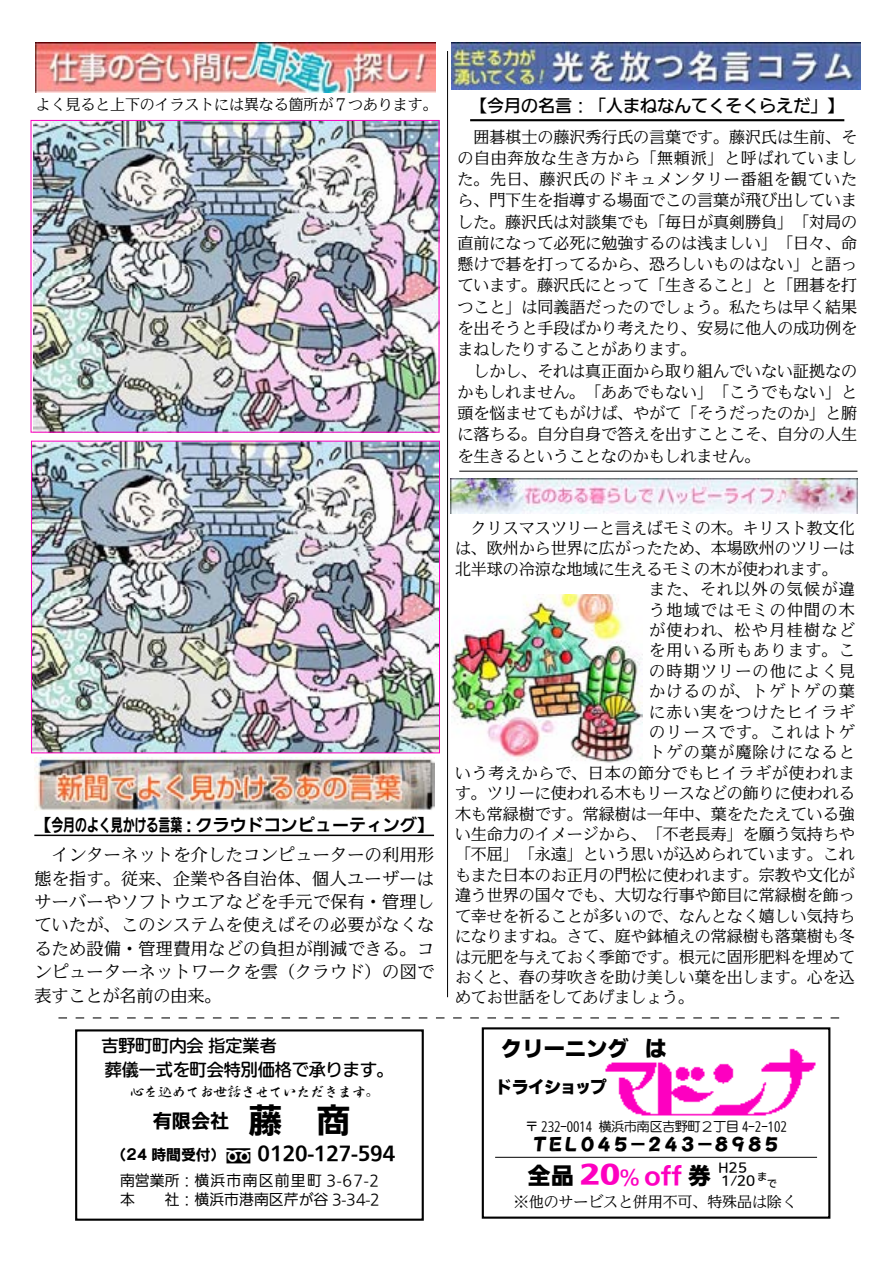
<style>
.page{position:relative;width:893px;height:1263px;background:#fff}
.page>*{position:absolute;margin:0;border:0;box-sizing:border-box;transform-origin:0 0}
.t1{font:23.4px "SUD Go Dsp IWA Eb";color:#000}
.t2{font:21.3px "PN Go IWA Hd";color:#000}
.t3{font:19.2px "S Pop IWA HW Ed";letter-spacing:-.125em;color:#000}
.t4{font:700 19.2px "SUD Go Dsp IWA";color:#000}
.t5{font:700 19.2px "Iwa UD Go Dsp Pro";color:#000}
.t6{font:100 16.95px/23.4px "Iwa UD Min Pro";letter-spacing:.025em;color:#000;text-align:justify}
.t7{font:500 16.95px "Iwa UDR Go Pro";color:#000}
.t8{font:16.95px "SUD Go Dsp IWA HW Bd";color:#000}
.t9{font:500 16.95px "Iwa UD Go Dsp Pro";color:#000}
.t10{font:16.95px "PN Go IWA Hd";letter-spacing:-.075em;color:#000}
.t11{font:100 15.9px/21.3px "Iwa UD Min Pro";letter-spacing:.005em;color:#000}
.t12{font:100 15.9px "Iwa UD Min Pro";letter-spacing:.09em;color:#000}
.t13{font:100 15.9px "Iwa UD Min Pro";letter-spacing:.08em;color:#000}
.t14{font:100 15.9px "Iwa UD Min Pro";letter-spacing:.05em;color:#000}
.t15{font:100 14.85px/19.2px "Iwa UD Go Hon Pro";color:#000}
.t16{font:100 14.85px "Iwa UD Min Pro";color:#000}
.t17{font:14.85px "SUD Min IWA HW Th";color:#000}
.t18{font:700 14.85px "PN Go IWA";color:#000}
.t19{font:13.8px "Hakusyu Gyosyo";color:#000}
.t20{font:12.75px "SUDRGIWA HW Th";color:#000}
.t21{font:500 12.75px/12.8px "SUDRGIWA";color:#000}
.t22{font:500 9.6px "SUDRGIWA";color:#000}
.s1{font-size:34.05px}
.s2{font-family:"SUD Go Dsp IWA";font-weight:800;font-size:25.5px;color:#fd00c0}
.s3{font-size:19.2px;color:#fd00c0}
.s4{color:#fd00c0}
</style>
<div class="page">
<svg style="left:58px;top:1017px;width:781px;height:1px"></svg>
<div style="left:482px;top:1027px;width:348px;height:192px;border:2px solid #000"></div>
<img style="left:605px;top:1048px;width:211px;height:68px">
<div style="left:75px;top:1029px;width:349px;height:192px;border:2px solid #000"></div>
<hr style="left:495px;top:1157px;width:322px;height:1px;background:#000">
<hr style="left:470px;top:119px;width:374px;height:2px;background:#000">
<img style="left:452px;top:43px;width:408px;height:47px">
<img style="left:36px;top:43px;width:399px;height:49px">
<hr style="left:447px;top:51px;width:1px;height:946px;background:#000">
<hr style="left:459px;top:471px;width:398px;height:1px;background:#000">
<img style="left:450px;top:479px;width:407px;height:35px">
<img style="left:34px;top:757px;width:400px;height:53px">
<hr style="left:34px;top:835px;width:400px;height:1px;background:#000">
<img style="left:33px;top:122px;width:404px;height:308px">
<img style="left:33px;top:443px;width:405px;height:308px">
<div style="left:31px;top:441px;width:409px;height:312px;border:1px solid #fd00c0"></div>
<img style="left:452px;top:595px;width:191px;height:168px">
<p class="t16" style="left:36px;top:93px;width:403px">よく見ると上下のイラストには異なる箇所が７つあります。</p>
<p class="t9" style="left:470px;top:93px;width:376px">【今月の名言：「人まねなんてくそくらえだ」】</p>
<p class="t11" style="left:457px;top:126px;width:401px">　囲碁棋士の藤沢秀行氏の言葉です。藤沢氏は生前、その自由奔放な生き方から「無頼派」と呼ばれていました。先日、藤沢氏のドキュメンタリー番組を観ていたら、門下生を指導する場面でこの言葉が飛び出していました。藤沢氏は対談集でも「毎日が真剣勝負」「対局の直前になって必死に勉強するのは浅ましい」「日々、命懸けで碁を打ってるから、恐ろしいものはない」と語っています。藤沢氏にとって「生きること」と「囲碁を打つこと」は同義語だったのでしょう。私たちは早く結果を出そうと手段ばかり考えたり、安易に他人の成功例をまねしたりすることがあります。<br>　しかし、それは真正面から取り組んでいない証拠なのかもしれません。「ああでもない」「こうでもない」と頭を悩ませてもがけば、やがて「そうだったのか」と腑に落ちる。自分自身で答えを出すことこそ、自分の人生を生きるということなのかもしれません。</p>
<p class="t8" style="left:34px;top:816px;width:401px">【今月のよく見かける言葉：クラウドコンピューティング】</p>
<p class="t6" style="left:34px;top:843px;width:401px">　インターネットを介したコンピューターの利用形態を指す。従来、企業や各自治体、個人ユーザーはサーバーやソフトウエアなどを手元で保有・管理していたが、このシステムを使えばその必要がなくなるため設備・管理費用などの負担が削減できる。コンピューターネットワークを雲（クラウド）の図で表すことが名前の由来。</p>
<p class="t7" style="left:101px;top:1033px;width:177px">吉野町町内会 指定業者</p>
<p class="t7" style="left:105px;top:1057px;width:291px">葬儀一式を町会特別価格で承ります。</p>
<p class="t19" style="left:131px;top:1084px;width:250px">心を込めてお世話させていただきます。</p>
<p class="t5" style="left:153px;top:1106px;width:199px">有限会社　<span class="s1">藤　商</span></p>
<p class="t15" style="left:120px;top:1171px;width:261px">南営業所：横浜市南区前里町 3-67-2本　　社：横浜市港南区芹が谷 3-34-2</p>
<p class="t18" style="left:111px;top:1147px;width:116px">（24 時間受付）</p>
<p class="t4" style="left:258px;top:1144px;width:139px">0120-127-594</p>
<p class="t11" style="left:455px;top:517px;width:401px">　クリスマスツリーと言えばモミの木。キリスト教文化</p>
<p class="t11" style="left:455px;top:538px;width:401px">は、欧州から世界に広がったため、本場欧州のツリーは</p>
<p class="t11" style="left:455px;top:558px;width:384px">北半球の冷涼な地域に生えるモミの木が使われます。</p>
<p class="t12" style="left:649px;top:577px;width:207px">また、それ以外の気候が違</p>
<p class="t13" style="left:649px;top:598px;width:207px">う地域ではモミの仲間の木</p>
<p class="t12" style="left:649px;top:618px;width:207px">が使われ、松や月桂樹など</p>
<p class="t12" style="left:649px;top:639px;width:207px">を用いる所もあります。こ</p>
<p class="t13" style="left:649px;top:659px;width:207px">の時期ツリーの他によく見</p>
<p class="t12" style="left:649px;top:680px;width:207px">かけるのが、トゲトゲの葉</p>
<p class="t13" style="left:649px;top:700px;width:207px">に赤い実をつけたヒイラギ</p>
<p class="t12" style="left:649px;top:720px;width:207px">のリースです。これはトゲ</p>
<p class="t13" style="left:649px;top:741px;width:207px">トゲの葉が魔除けになると</p>
<p class="t14" style="left:455px;top:761px;width:401px">いう考えからで、日本の節分でもヒイラギが使われま</p>
<p class="t11" style="left:455px;top:783px;width:401px">す。ツリーに使われる木もリースなどの飾りに使われる</p>
<p class="t11" style="left:455px;top:803px;width:401px">木も常緑樹です。常緑樹は一年中、葉をたたえている強</p>
<p class="t11" style="left:455px;top:823px;width:401px">い生命力のイメージから、「不老長寿」を願う気持ちや</p>
<p class="t11" style="left:455px;top:844px;width:401px">「不屈」「永遠」という思いが込められています。これ</p>
<p class="t11" style="left:455px;top:864px;width:401px">もまた日本のお正月の門松に使われます。宗教や文化が</p>
<p class="t11" style="left:455px;top:885px;width:401px">違う世界の国々でも、大切な行事や節目に常緑樹を飾っ</p>
<p class="t11" style="left:455px;top:905px;width:401px">て幸せを祈ることが多いので、なんとなく嬉しい気持ち</p>
<p class="t11" style="left:455px;top:926px;width:401px">になりますね。さて、庭や鉢植えの常緑樹も落葉樹も冬</p>
<p class="t11" style="left:455px;top:946px;width:401px">は元肥を与えておく季節です。根元に固形肥料を埋めて</p>
<p class="t11" style="left:455px;top:966px;width:401px">おくと、春の芽吹きを助け美しい葉を出します。心を込</p>
<p class="t11" style="left:455px;top:987px;width:241px">めてお世話をしてあげましょう。</p>
<h2 class="t2" style="left:501px;top:1038px;width:167px">クリーニング は</h2>
<p class="t10" style="left:496px;top:1078px;width:113px">ドライショップ</p>
<p class="t20" style="left:525px;top:1120px;width:263px">〒 232-0014 横浜市南区吉野町２丁目 4-2-102</p>
<p class="t3" style="left:531px;top:1134px;width:252px">ＴＥＬ０４５－２４３－８９８５</p>
<p class="t21" style="left:527px;top:1162px;width:241px;text-indent:191px">H25<br>　　　　　　　　　　　　 　　 1/20 <sup>ま</sup></p>
<h1 class="t1" style="left:527px;top:1163px;width:185px">全品 <span class="s2">20</span><span class="s3">％</span> <span class="s4">off</span> 券</h1>
<p class="t22" style="left:767px;top:1178px;width:11px">で</p>
<p class="t17" style="left:514px;top:1194px;width:284px">※他のサービスと併用不可、特殊品は除く</p>
</div>
